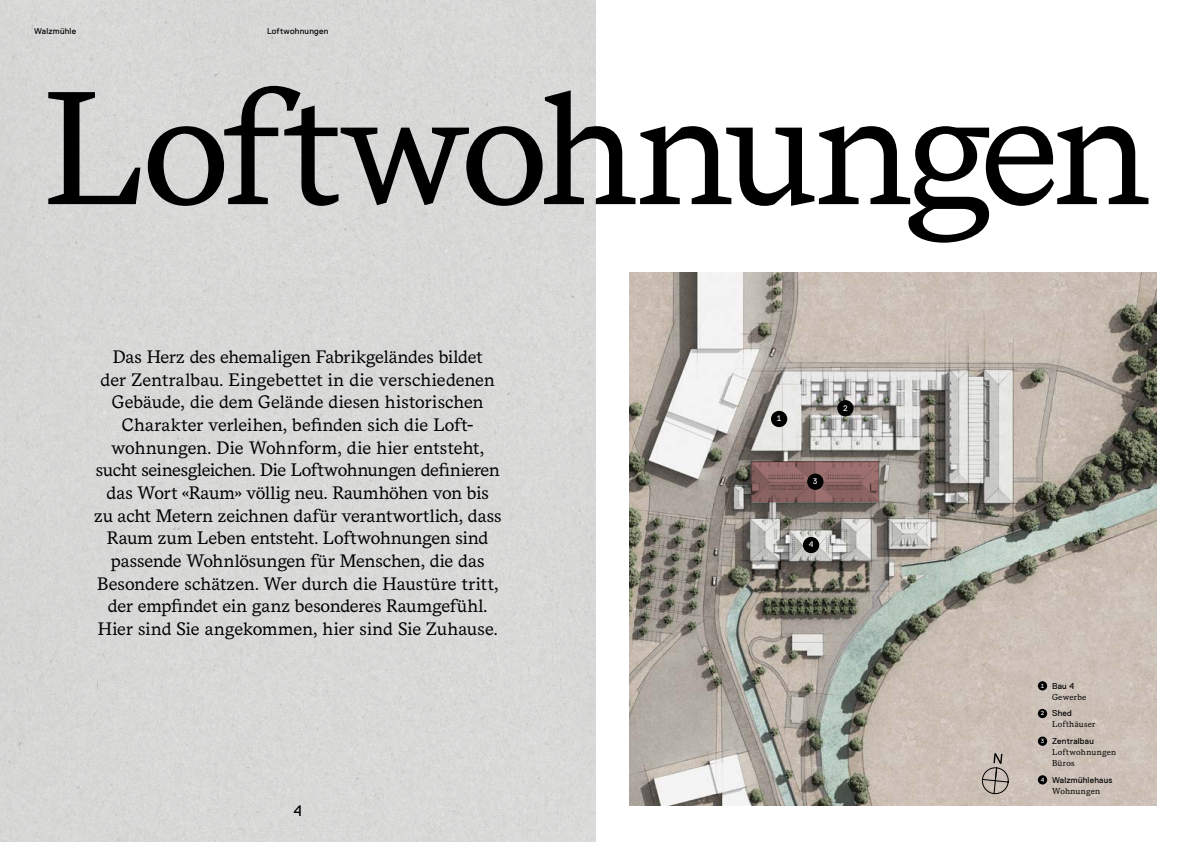
<style>
.page{position:relative;width:1191px;height:842px;background:#fff}
.page>*{position:absolute;margin:0;border:0;box-sizing:border-box;transform-origin:0 0}
.t1{font:160px "Messina Serif";letter-spacing:-.045em;color:#000}
.t2{font:18px/22.7px "Messina Serif";letter-spacing:-.005em;color:#000;text-align:center}
.t3{font:15px "Replica Std";color:#000}
.t4{font:8.5px "Replica Std";letter-spacing:.03em;color:#000}
.t5{font:8.5px/11px "Messina Serif";letter-spacing:.025em;color:#000}
.t6{font:8px "Replica Std";color:#fff}
.s1{font-size:6px;color:#fff}
</style>
<div class="page">
<div style="left:0;top:0;width:595px;height:842px;background:#d8d8d7"></div>
<img style="left:629px;top:272px;width:528px;height:533px">
<div style="left:1037px;top:681px;width:10px;height:9px;background:#000;border-radius:50%"></div>
<div style="left:1037px;top:709px;width:10px;height:9px;background:#000;border-radius:50%"></div>
<svg style="left:1037px;top:736px;width:10px;height:10px"></svg>
<div style="left:1037px;top:775px;width:10px;height:9px;background:#000;border-radius:50%"></div>
<svg style="left:982px;top:753px;width:26px;height:41px"></svg>
<div style="left:803px;top:537px;width:16px;height:16px;background:#000;border-radius:50%"></div>
<div style="left:771px;top:411px;width:16px;height:16px;background:#000;border-radius:50%"></div>
<div style="left:837px;top:400px;width:16px;height:16px;background:#000;border-radius:50%"></div>
<svg style="left:751px;top:461px;width:128px;height:41px;background:#896261"></svg>
<div style="left:807px;top:474px;width:16px;height:16px;background:#000;border-radius:50%"></div>
<p class="t4" style="left:34px;top:26px;width:44px">Walzmühle</p>
<p class="t4" style="left:267px;top:26px;width:63px">Loftwohnungen</p>
<h1 class="t1" style="left:43px;top:53px;width:1109px">Loftwohnungen</h1>
<p class="t2" style="left:94px;top:346px;width:409px">Das Herz des ehemaligen Fabrikgeländes bildet<br>der Zentralbau. Eingebettet in die verschiedenen Gebäude, die dem Gelände diesen historischen Charakter verleihen, befinden sich die Loft&shy;wohnungen. Die Wohnform, die hier entsteht, sucht seinesgleichen. Die Loftwohnungen definieren das Wort «Raum» völlig neu. Raumhöhen von bis<br>zu acht Metern zeichnen dafür verantwortlich, dass Raum zum Leben entsteht. Loftwohnungen sind passende Wohnlösungen für Menschen, die das Besondere schätzen. Wer durch die Haustüre tritt, der empfindet ein ganz besonderes Raumgefühl.<br>Hier sind Sie angekommen, hier sind Sie Zuhause.</p>
<p class="t3" style="left:293px;top:803px;width:10px">4</p>
<p class="t6" style="left:776px;top:414px;width:6px">1</p>
<p class="t6" style="left:843px;top:403px;width:6px">2</p>
<p class="t6" style="left:813px;top:477px;width:6px">3</p>
<p class="t6" style="left:808px;top:540px;width:6px">4</p>
<p class="t4" style="left:1040px;top:681px;width:35px"><span class="s1">1</span> Bau 4</p>
<p class="t5" style="left:1052px;top:692px;width:36px">Gewerbe</p>
<p class="t4" style="left:1040px;top:709px;width:33px"><span class="s1">2</span> Shed</p>
<p class="t5" style="left:1052px;top:719px;width:45px">Lofthäuser</p>
<p class="t4" style="left:1040px;top:736px;width:55px"><span class="s1">3</span> Zentralbau</p>
<p class="t5" style="left:1052px;top:747px;width:66px">Loftwohnungen<br>Büros</p>
<p class="t4" style="left:1040px;top:775px;width:73px"><span class="s1">4</span> Walzmühlehaus</p>
<p class="t5" style="left:1052px;top:786px;width:50px">Wohnungen</p>
</div>
